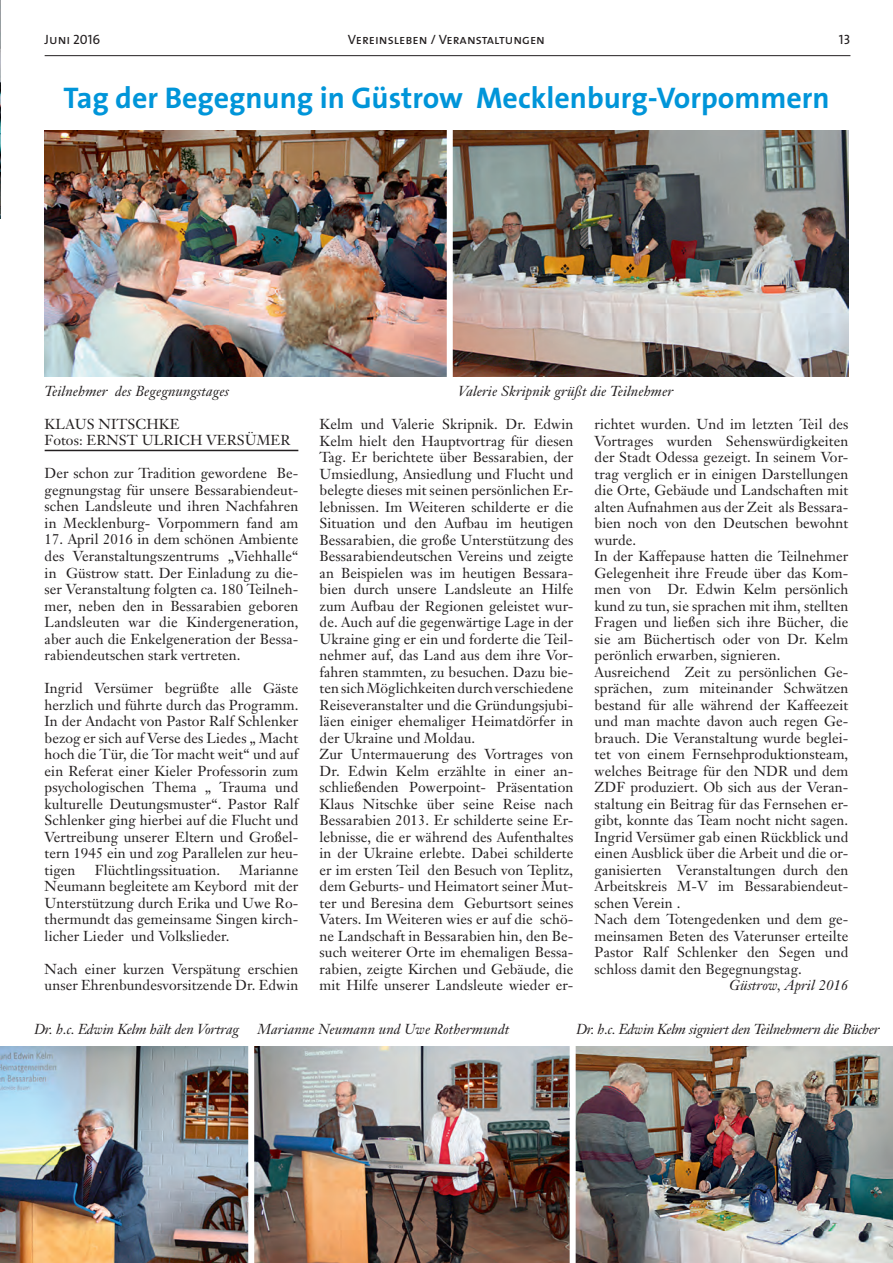
<style>
.page{position:relative;width:893px;height:1263px;background:#fff}
.page>*{position:absolute;margin:0;border:0;box-sizing:border-box;transform-origin:0 0}
.t1{font:700 30px "The Sans B7";color:#0095d9}
.t2{font:14.25px/16.5px "Janson Text";letter-spacing:.005em;color:#231f20}
.t3{font:italic 14.25px "Janson Text";letter-spacing:.005em;color:#231f20}
.t4{font:italic 14.25px "Janson Text";letter-spacing:-.02em;color:#231f20}
.t5{font:13.5px "The Sans Caps";color:#231f20}
</style>
<div class="page">
<hr style="left:45px;top:55px;width:805px;height:1px;background:#231f20">
<img style="left:0;top:1px;width:1px;height:217px">
<hr style="left:45px;top:450px;width:253px;height:1px;background:#231f20">
<img style="left:0;top:1046px;width:893px;height:217px">
<img style="left:45px;top:131px;width:803px;height:245px">
<div style="left:248px;top:1043px;width:6px;height:220px;background:#fff"></div>
<div style="left:570px;top:1043px;width:6px;height:220px;background:#fff"></div>
<div style="left:447px;top:126px;width:6px;height:261px;background:#fff"></div>
<p class="t5" style="left:45px;top:28px;width:57px">Juni 2016</p>
<p class="t5" style="left:348px;top:28px;width:199px">Vereinsleben / Veranstaltungen</p>
<p class="t5" style="left:839px;top:28px;width:13px">13</p>
<h1 class="t1" style="left:63px;top:82px;width:768px">Tag der Begegnung in Güstrow Mecklenburg-Vorpommern</h1>
<p class="t3" style="left:45px;top:382px;width:186px">Teilnehmer des Begegnungstages</p>
<p class="t3" style="left:458px;top:382px;width:216px">Valerie Skripnik grüßt die Teilnehmer</p>
<p class="t2" style="left:45px;top:416px;width:78px;text-indent:54px">Nitschke<br>Fotos: Ernst</p>
<p class="t2" style="left:45px;top:416px;width:22px">Klaus</p>
<p class="t2" style="left:142px;top:432px;width:23px">Ulrich</p>
<p class="t2" style="left:206px;top:432px;width:21px">Vers</p>
<p class="t2" style="left:245px;top:432px;width:25px">ümer</p>
<p class="t2" style="left:45px;top:465px;width:255px;text-align:justify">Der schon zur Tradition gewordene Be&shy;gegnungstag für unsere Bessarabiendeut&shy;schen Landsleute und ihren Nachfahren in Mecklenburg- Vorpommern fand am</p>
<p class="t2" style="left:45px;top:531px;width:255px;text-align:justify">17. April 2016 in dem schönen Ambiente des Veranstaltungszentrums „Viehhalle“ in Güstrow statt. Der Einladung zu die&shy;ser Veranstaltung folgten ca. 180 Teilneh&shy;mer, neben den in Bessarabien geboren Landsleuten war die Kindergeneration, aber auch die Enkelgeneration der Bessa&shy;rabiendeutschen stark vertreten.</p>
<p class="t2" style="left:45px;top:680px;width:255px;text-align:justify">Ingrid Versümer begrüßte alle Gäste herzlich und führte durch das Programm.<br>In der Andacht von Pastor Ralf Schlenker bezog er sich auf Verse des Liedes „ Macht hoch die Tür, die Tor macht weit“ und auf ein Referat einer Kieler Professorin zum psychologischen Thema „ Trauma und kulturelle Deutungsmuster“. Pastor Ralf Schlenker ging hierbei auf die Flucht und Vertreibung unserer Eltern und Großel&shy;tern 1945 ein und zog Parallelen zur heu&shy;tigen</p>
<p class="t2" style="left:95px;top:861px;width:127px">Flüchtlingssituation.</p>
<p class="t2" style="left:45px;top:861px;width:255px;text-align:justify;text-indent:195px">Marianne Neumann begleitete am Keybord mit der Unterstützung durch Erika und Uwe Ro&shy;thermundt das gemeinsame Singen kirch&shy;licher Lieder und Volkslieder.</p>
<p class="t2" style="left:45px;top:960px;width:255px">Nach einer kurzen Verspätung erschien unser Ehrenbundesvorsitzende Dr. Edwin</p>
<p class="t2" style="left:320px;top:416px;width:255px">Kelm und Valerie Skripnik. Dr. Edwin Kelm hielt den Hauptvortrag für diesen Tag. Er berichtete über Bessarabien, der Umsiedlung, Ansiedlung und Flucht und belegte dieses mit seinen persönlichen Er&shy;lebnissen. Im Weiteren schilderte er die Situation und den Aufbau im heutigen Bessarabien, die große Unterstützung des Bessarabiendeutschen Vereins und zeigte an Beispielen was im heutigen Bessara&shy;bien durch unsere Landsleute an Hilfe zum Aufbau der Regionen geleistet wur&shy;de. Auch auf die gegenwärtige Lage in der Ukraine ging er ein und forderte die Teil&shy;nehmer auf, das Land aus dem ihre Vor&shy;fahren stammten, zu besuchen. Dazu bie&shy;ten sich Möglichkeiten durch verschiedene Reiseveranstalter und die Gründungsjubi&shy;läen einiger ehemaliger Heimatdörfer in der Ukraine und Moldau.<br>Zur Untermauerung des Vortrages von Dr. Edwin Kelm erzählte in einer an&shy;schließenden Powerpoint- Präsentation Klaus Nitschke über seine Reise nach Bessarabien 2013. Er schilderte seine Er&shy;lebnisse, die er während des Aufenthaltes in der Ukraine erlebte. Dabei schilderte er im ersten Teil den Besuch von Teplitz, dem Geburts- und Heimatort seiner Mut&shy;ter und Beresina dem Geburtsort seines Vaters. Im Weiteren wies er auf die schö&shy;ne Landschaft in Bessarabien hin, den Be&shy;such weiterer Orte im ehemaligen Bessa&shy;rabien, zeigte Kirchen und Gebäude, die mit Hilfe unserer Landsleute wieder er-</p>
<p class="t2" style="left:595px;top:416px;width:255px">richtet wurden. Und im letzten Teil des Vortrages wurden Sehenswürdigkeiten der Stadt Odessa gezeigt. In seinem Vor&shy;trag verglich er in einigen Darstellungen die Orte, Gebäude und Landschaften mit alten Aufnahmen aus der Zeit als Bessara&shy;bien noch von den Deutschen bewohnt wurde.<br>In der Kaffepause hatten die Teilnehmer Gelegenheit ihre Freude über das Kom&shy;men von Dr. Edwin Kelm persönlich kund zu tun, sie sprachen mit ihm, stellten Fragen und ließen sich ihre Bücher, die sie am Büchertisch oder von Dr. Kelm perönlich erwarben, signieren.<br>Ausreichend Zeit zu persönlichen Ge&shy;sprächen, zum miteinander Schwätzen bestand für alle während der Kaffeezeit und man machte davon auch regen Ge&shy;brauch. Die Veranstaltung wurde beglei&shy;tet von einem Fernsehproduktionsteam, welches Beitrage für den NDR und dem ZDF produziert. Ob sich aus der Veran&shy;staltung ein Beitrag für das Fernsehen er&shy;gibt, konnte das Team nocht nicht sagen.<br>Ingrid Versümer gab einen Rückblick und einen Ausblick über die Arbeit und die or&shy;ganisierten Veranstaltungen durch den Arbeitskreis M-V im Bessarabiendeut&shy;schen Verein .<br>Nach dem Totengedenken und dem ge&shy;meinsamen Beten des Vaterunser erteilte Pastor Ralf Schlenker den Segen und schloss damit den Begegnungstag.</p>
<p class="t3" style="left:729px;top:976px;width:121px">Güstrow, April 2016</p>
<p class="t3" style="left:34px;top:1020px;width:207px">Dr. h.c. Edwin Kelm hält den Vortrag</p>
<p class="t3" style="left:258px;top:1020px;width:253px">Marianne Neumann und Uwe Rothermundt</p>
<p class="t4" style="left:576px;top:1020px;width:305px">Dr. h.c. Edwin Kelm signiert den Teilnehmern die Bücher</p>
</div>
